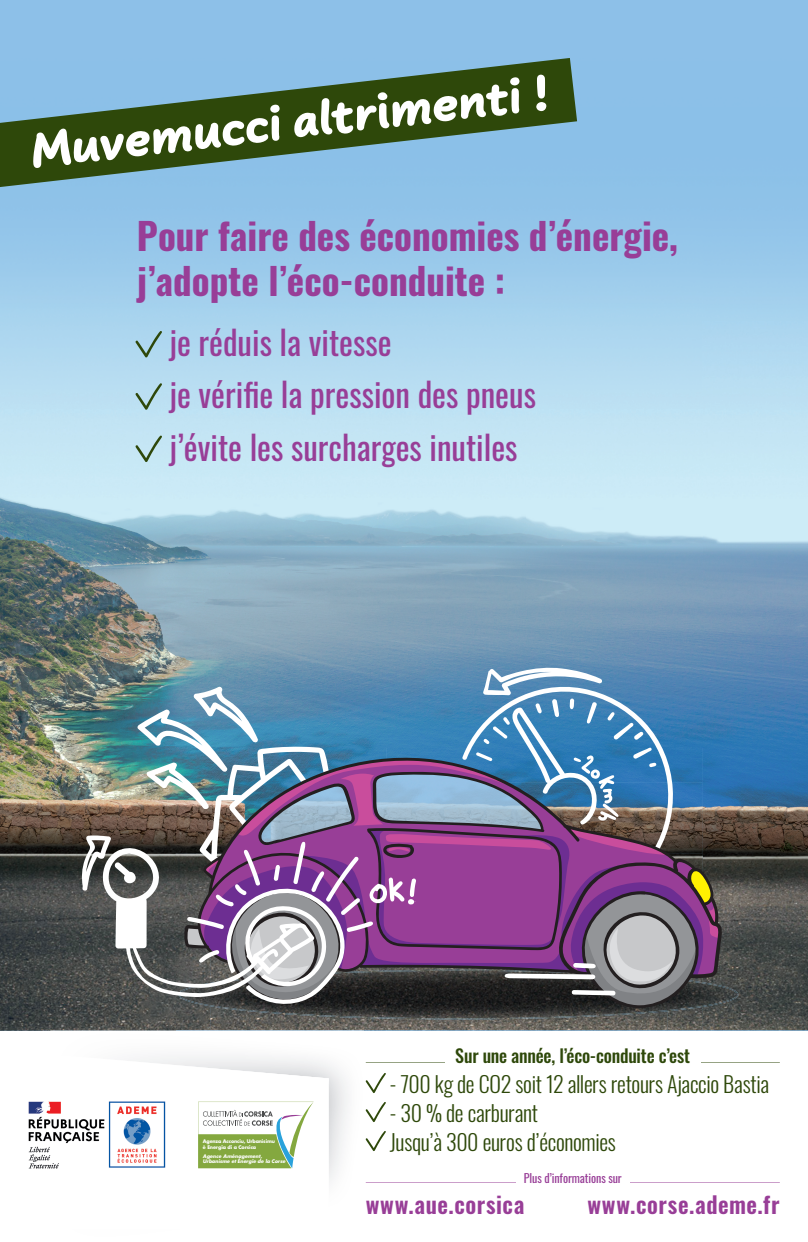
<style>
.page{position:relative;width:808px;height:1242px;background:#fff}
.page>*{position:absolute;margin:0;border:0;box-sizing:border-box;transform-origin:0 0}
.t1{font:900 50px "Uberhand Pro";color:#fff}
.t2{font:700 37px/44.4px "Oswald";color:#983e97}
.t3{font:33px/52.3px "Oswald";color:#983e97}
.t4{font:600 23px "Oswald";letter-spacing:.025em;color:#983e97}
.t5{font:300 22px/29px "Oswald";letter-spacing:-.015em;color:#2e480a}
.t6{font:500 18px "Oswald";letter-spacing:-.01em;color:#2e480a}
.t7{font:12px "Oswald";letter-spacing:-.01em;color:#983e97}
.t8{font:italic 700 4.9px/5.6px "Futura";letter-spacing:-.015em;color:#fff}
.t9{font:700 4.9px "Futura";letter-spacing:-.03em;color:#fff}
</style>
<div class="page">
<div style="left:0;top:0;width:808px;height:1030px;background:#8dc0e8"></div>
<img style="left:0;top:251px;width:702px;height:496px">
<img style="left:702px;top:252px;width:106px;height:778px">
<img style="left:0;top:747px;width:175px;height:283px">
<img style="left:175px;top:1010px;width:35px;height:20px">
<img style="left:210px;top:1019px;width:36px;height:11px">
<img style="left:246px;top:1019px;width:421px;height:11px">
<img style="left:667px;top:1019px;width:36px;height:11px">
<svg style="left:366px;top:1073px;width:20px;height:20px"></svg>
<svg style="left:366px;top:1102px;width:20px;height:20px"></svg>
<svg style="left:366px;top:1131px;width:20px;height:20px"></svg>
<img style="left:50px;top:1030px;width:314px;height:152px">
<svg style="left:50px;top:1049px;width:279px;height:133px"></svg>
<hr style="left:366px;top:1182px;width:414px;height:1px;background:#983e97">
<hr style="left:366px;top:1062px;width:414px;height:1px;background:#2e480a">
<div style="left:516px;top:1168px;width:113px;height:17px;background:#fff"></div>
<div style="left:445px;top:1041px;width:255px;height:24px;background:#fff"></div>
<img style="left:28px;top:1090px;width:87px;height:89px">
<img style="left:108px;top:1094px;width:58px;height:80px">
<svg style="left:198px;top:1101px;width:116px;height:67px"></svg>
<img style="left:179px;top:969px;width:559px;height:50px">
<svg style="left:461px;top:667px;width:213px;height:19px;background:#7aa2c3"></svg>
<img style="left:81px;top:686px;width:639px;height:324px">
<svg style="left:135px;top:330px;width:27px;height:28px"></svg>
<svg style="left:135px;top:383px;width:27px;height:27px"></svg>
<svg style="left:135px;top:435px;width:27px;height:27px"></svg>
<svg style="left:0;top:58px;width:577px;height:129px"></svg>
<h1 class="t1" style="left:26px;top:114px;width:524px;rotate:-7deg">Muvemucci altrimenti !</h1>
<h2 class="t2" style="left:137px;top:216px;width:543px">Pour faire des économies d’énergie, j’adopte l’éco-conduite :</h2>
<h3 class="t3" style="left:170px;top:313px;width:368px">je réduis la vitesse<br>je vérifie la pression des pneus j’évite les surcharges inutiles</h3>
<p class="t9" style="left:203px;top:1138px;width:74px">Agenza Acconciu, Urbanisimu</p>
<p class="t8" style="left:203px;top:1153px;width:84px">Agence Aménagement,<br>Urbanisme et Énergie de la Corse</p>
<p class="t9" style="left:203px;top:1144px;width:55px">è Energia di a Corsica</p>
<p class="t6" style="left:455px;top:1045px;width:236px">Sur une année, l’éco-conduite c’est</p>
<p class="t5" style="left:390px;top:1067px;width:381px">- 700 kg de CO2 soit 12 allers retours Ajaccio Bastia</p>
<p class="t5" style="left:390px;top:1096px;width:227px">- 30 % de carburant<br>Jusqu’à 300 euros d’économies</p>
<p class="t7" style="left:524px;top:1167px;width:99px">Plus d’informations sur</p>
<p class="t4" style="left:366px;top:1192px;width:160px">www.aue.corsica</p>
<p class="t4" style="left:587px;top:1192px;width:194px">www.corse.ademe.fr</p>
</div>
